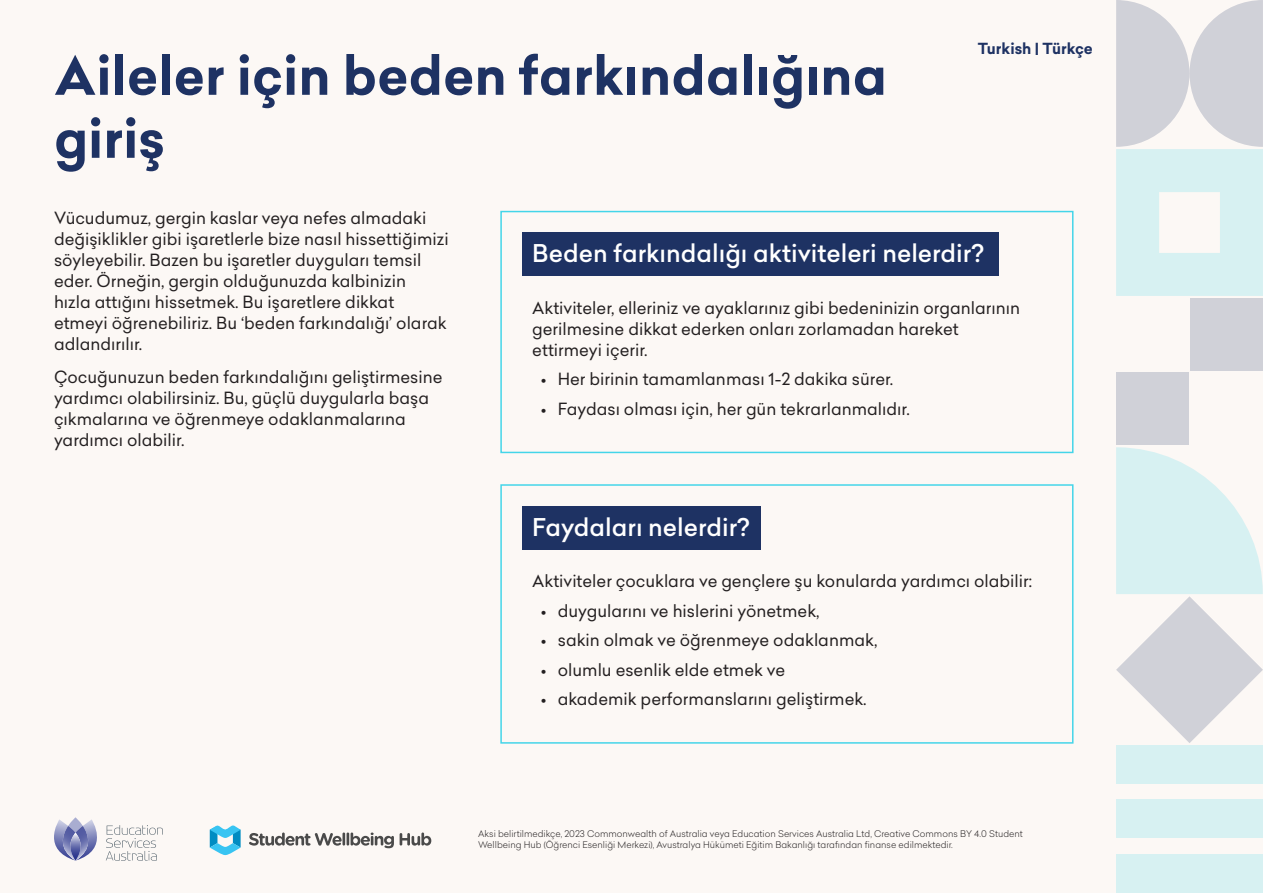
<style>
.page{position:relative;width:1263px;height:893px;background:#fcf8f5}
.page>*{position:absolute;margin:0;border:0;box-sizing:border-box;transform-origin:0 0}
.t1{font:700 52.5px/63px "Celias";color:#1e3263}
.t2{font:500 24px "Celias";color:#fff}
.t3{font:16.5px/21px "Celias";color:#231f20}
.t4{font:700 15px "Celias";color:#1e3263}
.t5{font:300 9px/10.8px "Celias";color:#231f20}
</style>
<div class="page">
<div style="left:1190px;top:298px;width:73px;height:73px;background:#d0d1d8"></div>
<div style="left:1116px;top:372px;width:73px;height:73px;background:#d0d1d8"></div>
<div style="left:1116px;top:854px;width:147px;height:38px;background:#d7f1f2"></div>
<div style="left:1116px;top:745px;width:147px;height:39px;background:#d7f1f2"></div>
<div style="left:1116px;top:800px;width:147px;height:38px;background:#d7f1f2"></div>
<svg style="left:1116px;top:0;width:147px;height:296px"></svg>
<svg style="left:1116px;top:447px;width:147px;height:296px"></svg>
<div style="left:522px;top:506px;width:238px;height:43px;background:#1e3263"></div>
<div style="left:522px;top:233px;width:477px;height:43px;background:#1e3263"></div>
<div style="left:500px;top:211px;width:573px;height:242px;border:2px solid #44d5e9"></div>
<div style="left:500px;top:484px;width:573px;height:260px;border:2px solid #44d5e9"></div>
<svg style="left:210px;top:825px;width:31px;height:30px"></svg>
<svg style="left:249px;top:832px;width:145px;height:16px"></svg>
<svg style="left:400px;top:832px;width:31px;height:14px"></svg>
<svg style="left:54px;top:819px;width:109px;height:42px"></svg>
<p class="t4" style="left:978px;top:38px;width:116px">Turkish | Türkçe</p>
<h1 class="t1" style="left:54px;top:45px;width:835px">Aileler için beden farkındalığına giriş</h1>
<p class="t3" style="left:54px;top:207px;width:396px">Vücudumuz, gergin kaslar veya nefes almadaki değişiklikler gibi işaretlerle bize nasıl hissettiğimizi söyleyebilir. Bazen bu işaretler duyguları temsil eder. Örneğin, gergin olduğunuzda kalbinizin<br>hızla attığını hissetmek. Bu işaretlere dikkat etmeyi öğrenebiliriz. Bu ‘beden farkındalığı’ olarak adlandırılır.</p>
<p class="t3" style="left:54px;top:367px;width:390px">Çocuğunuzun beden farkındalığını geliştirmesine yardımcı olabilirsiniz. Bu, güçlü duygularla başa çıkmalarına ve öğrenmeye odaklanmalarına yardımcı olabilir.</p>
<h2 class="t2" style="left:532px;top:237px;width:453px">Beden farkındalığı aktiviteleri nelerdir?</h2>
<p class="t3" style="left:532px;top:297px;width:489px">Aktiviteler, elleriniz ve ayaklarınız gibi bedeninizin organlarının gerilmesine dikkat ederken onları zorlamadan hareket ettirmeyi içerir.</p>
<p class="t3" style="left:541px;top:368px;width:354px">• Her birinin tamamlanması 1-2 dakika sürer.</p>
<p class="t3" style="left:541px;top:398px;width:371px">• Faydası olması için, her gün tekrarlanmalıdır.</p>
<h2 class="t2" style="left:532px;top:510px;width:219px">Faydaları nelerdir?</h2>
<p class="t3" style="left:532px;top:570px;width:501px">Aktiviteler çocuklara ve gençlere şu konularda yardımcı olabilir:</p>
<p class="t3" style="left:541px;top:600px;width:280px">• duygularını ve hislerini yönetmek,</p>
<p class="t3" style="left:541px;top:629px;width:338px">• sakin olmak ve öğrenmeye odaklanmak,</p>
<p class="t3" style="left:541px;top:659px;width:246px">• olumlu esenlik elde etmek ve</p>
<p class="t3" style="left:541px;top:688px;width:327px">• akademik performanslarını geliştirmek.</p>
<p class="t5" style="left:478px;top:828px;width:546px">Aksi belirtilmedikçe, 2023 Commonwealth of Australia veya Education Services Australia Ltd, Creative Commons BY 4.0 Student<br>Wellbeing Hub (Öğrenci Esenliği Merkezi), Avustralya Hükümeti Eğitim Bakanlığı tarafından finanse edilmektedir.</p>
</div>
